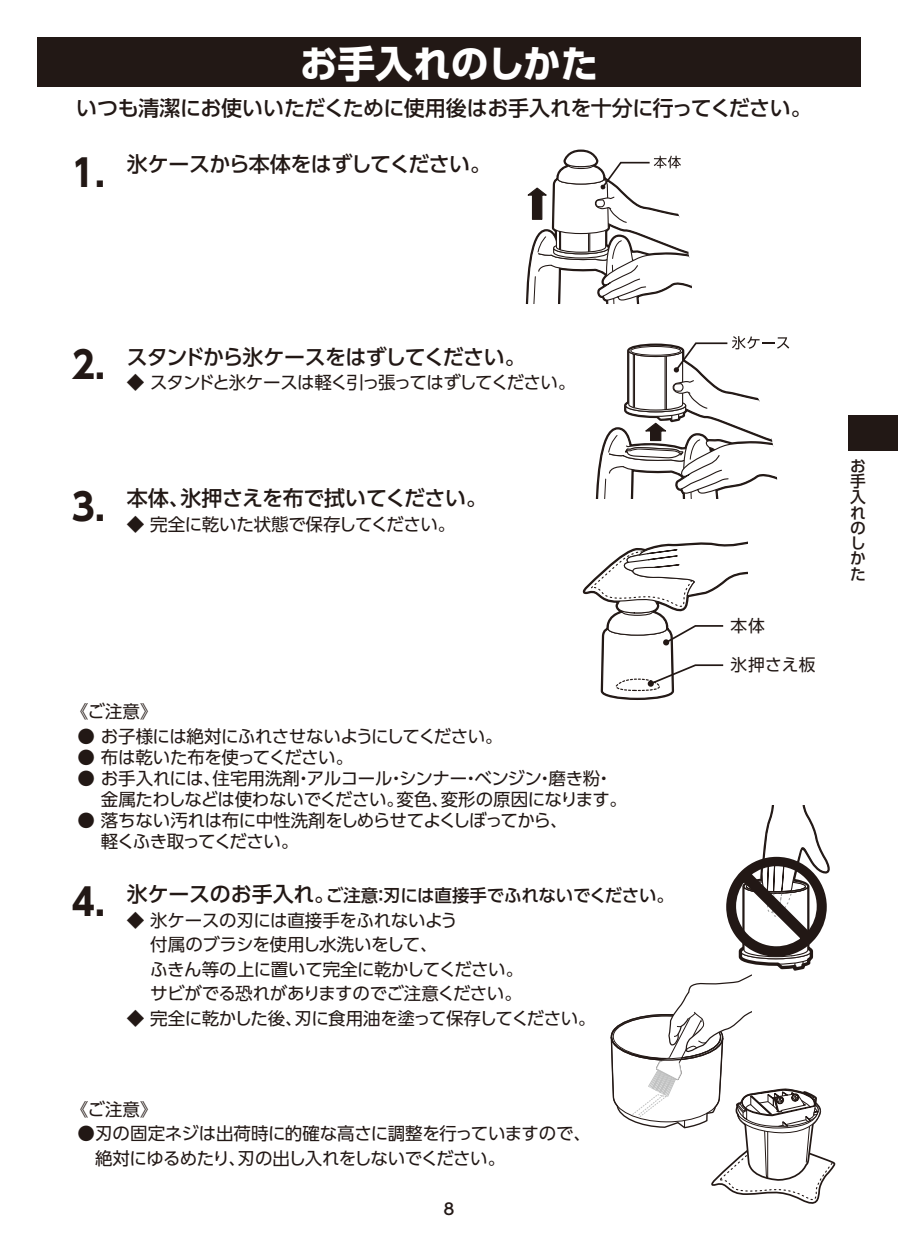
<style>
.page{position:relative;width:898px;height:1246px;background:#fff}
.page>*{position:absolute;margin:0;border:0;box-sizing:border-box;transform-origin:0 0}
.t1{font:700 37.8px "UD Shin Go Pro";color:#fff}
.t2{font:700 36.93px "UD Shin Go Pro";color:#221815;scale:.94 1}
.t3{font:500 21px "UD Shin Go Pro";letter-spacing:-.025em;color:#221815}
.t4{font:500 21px "UD Shin Go Pro";letter-spacing:-.045em;color:#221815}
.t5{font:17.5px/21px "UD Shin Go Pro";letter-spacing:-.03em;color:#221815}
.t6{font:500 17.5px "UD Shin Go Pro";letter-spacing:-.01em;color:#221815}
.t7{font:17.5px "UD Shin Go Pro";letter-spacing:-.07em;color:#221815}
.t8{font:16.8px "UD Shin Go Pro";letter-spacing:.025em;color:#221815}
.t9{font:500 15.75px/15.4px "UD Shin Go Pro";color:#221815;text-align:justify}
.t10{font:500 15.75px "UD Shin Go Pro";color:#221815;scale:1.06 1}
.s1{font-size:21px}
</style>
<div class="page">
<div style="left:849px;top:414px;width:49px;height:36px;background:#221815"></div>
<div style="left:37px;top:37px;width:824px;height:50px;background:#221815"></div>
<svg style="left:525px;top:149px;width:167px;height:155px"></svg>
<svg style="left:595px;top:336px;width:194px;height:163px"></svg>
<svg style="left:582px;top:541px;width:165px;height:159px"></svg>
<svg style="left:610px;top:805px;width:226px;height:399px"></svg>
<h1 class="t1" style="left:300px;top:32px;width:300px">お手入れのしかた</h1>
<p class="t3" style="left:76px;top:91px;width:737px">いつも清潔にお使いいただくために使用後はお手入れを十分に行ってください。</p>
<p class="t3" style="left:127px;top:147px;width:366px">氷ケースから本体をはずしてください。</p>
<h2 class="t2" style="left:72px;top:142px;width:37px">1.</h2>
<p class="t4" style="left:127px;top:339px;width:401px">スタンドから氷ケースをはずしてください。</p>
<p class="t7" style="left:72px;top:368px;width:505px"><sup>2.</sup> ◆ スタンドと氷ケースは軽く引っ張ってはずしてください。</p>
<p class="t3" style="left:127px;top:481px;width:362px">本体、氷押さえを布で拭いてください。</p>
<p class="t5" style="left:72px;top:513px;width:385px"><sup>3.</sup> ◆ 完全に乾いた状態で保存してください。</p>
<p class="t5" style="left:71px;top:700px;width:88px">《ご注意》</p>
<p class="t5" style="left:78px;top:724px;width:427px">● お子様には絶対にふれさせないようにしてください。</p>
<p class="t5" style="left:78px;top:745px;width:277px">● 布は乾いた布を使ってください。</p>
<p class="t5" style="left:101px;top:766px;width:528px;text-indent:-23px">● お手入れには、住宅用洗剤・アルコール・シンナー・ベンジン・磨き粉・金属たわしなどは使わないでください。変色、変形の原因になります。</p>
<p class="t5" style="left:101px;top:808px;width:468px;text-indent:-23px">● 落ちない汚れは布に中性洗剤をしめらせてよくしぼってから、軽くふき取ってください。</p>
<h2 class="t2" style="left:72px;top:872px;width:37px">4.</h2>
<p class="t6" style="left:127px;top:881px;width:548px"><span class="s1">氷ケースのお手入れ。</span>ご注意：刃には直接手でふれないでください。</p>
<p class="t5" style="left:127px;top:908px;width:332px">◆ 氷ケースの刃には直接手をふれないよう</p>
<p class="t5" style="left:127px;top:933px;width:312px">　 付属のブラシを使用し水洗いをして、</p>
<p class="t5" style="left:127px;top:957px;width:398px">　 ふきん等の上に置いて完全に乾かしてください。</p>
<p class="t5" style="left:150px;top:982px;width:373px">サビがでる恐れがありますのでご注意ください。</p>
<p class="t5" style="left:127px;top:1006px;width:470px">◆ 完全に乾かした後、刃に食用油を塗って保存してください。</p>
<p class="t5" style="left:71px;top:1097px;width:88px">《ご注意》</p>
<p class="t5" style="left:78px;top:1120px;width:515px;line-height:24.5px">●刃の固定ネジは出荷時に的確な高さに調整を行っていますので、　絶対にゆるめたり、刃の出し入れをしないでください。</p>
<p class="t10" style="left:443px;top:1195px;width:12px">8</p>
<p class="t8" style="left:730px;top:611px;width:36px">本体</p>
<p class="t8" style="left:730px;top:650px;width:104px">氷押さえ板　</p>
<p class="t9" style="left:850px;top:457px;width:17px">お手入れのしかた</p>
</div>
